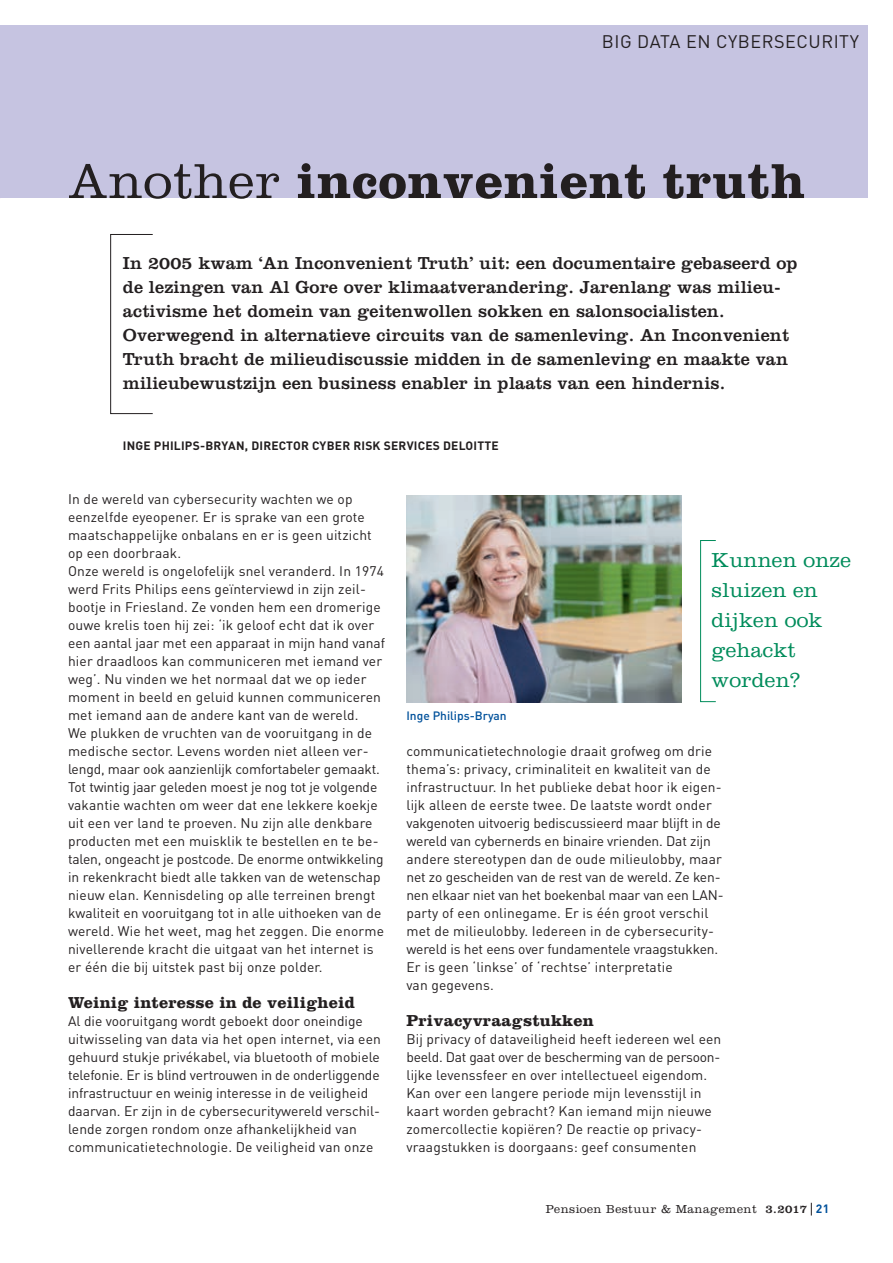
<style>
.page{position:relative;width:893px;height:1263px;background:#fff}
.page>*{position:absolute;margin:0;border:0;box-sizing:border-box;transform-origin:0 0}
.t1{font:700 51px "Clarendon";letter-spacing:.02em;color:#231f20}
.t2{font:300 21px/30px "Clarendon";letter-spacing:.01em;color:#008c5b}
.t3{font:18px/24px "Clarendon";letter-spacing:.01em;color:#231f20}
.t4{font:18px "DIN";letter-spacing:.03em;color:#231f20}
.t5{font:700 16.5px "Clarendon";letter-spacing:.01em;color:#231f20}
.t6{font:13.8px/18px "DIN";letter-spacing:.01em;color:#231f20}
.t7{font:700 12px "DIN";letter-spacing:.02em;color:#231f20}
.t8{font:300 12px "Clarendon";letter-spacing:.04em;color:#231f20}
.t9{font:500 12px "DIN";color:#01519b}
.s1{font-weight:300}
.s2{font-weight:400}
.s3{font-family:"DIN";font-weight:700;color:#01519b}
</style>
<div class="page">
<svg style="left:811px;top:1203px;width:1px;height:12px"></svg>
<div style="left:0;top:26px;width:867px;height:172px;background:#c6c4e1"></div>
<div style="left:700px;top:540px;width:16px;height:162px;border:1px solid #008c5b"></div>
<div style="left:110px;top:234px;width:43px;height:180px;border:1px solid #231f20"></div>
<img style="left:406px;top:495px;width:275px;height:207px">
<h3 class="t4" style="left:602px;top:31px;width:259px">BIG Data en cyb ersecurity</h3>
<h1 class="t1" style="left:68px;top:150px;width:738px"><span class="s1">Another</span> inconvenient truth</h1>
<p class="t3" style="left:123px;top:250px;width:676px">In 2005 kwam ‘An Inconvenient Truth’ uit: een documentaire gebaseerd op de lezingen van Al Gore over klimaatverandering. Jarenlang was milieu&shy;activisme het domein van geitenwollen sokken en salonsocialisten.<br>Overwegend in alternatieve circuits van de samenleving. An Inconvenient Truth bracht de milieudiscussie midden in de samenleving en maakte van milieubewustzijn een business enabler in plaats van een hindernis.</p>
<p class="t7" style="left:123px;top:438px;width:377px">INGE PHI LIPS-BRYAN, DI RECTOR CYBER RISK SERVICES DELOITTE</p>
<p class="t6" style="left:68px;top:490px;width:319px">In de wereld van cybersecurity wachten we op eenzelfde eyeopener. Er is sprake van een grote maatschappelijke onbalans en er is geen uitzicht op een doorbraak.<br>Onze wereld is ongelofelijk snel veranderd. In 1974 werd Frits Philips eens geïnterviewd in zijn zeil&shy;bootje in Friesland. Ze vonden hem een dromerige ouwe krelis toen hij zei: ‘ik geloof echt dat ik over een aantal jaar met een apparaat in mijn hand vanaf hier draadloos kan communiceren met iemand ver weg’. N u vinden we het normaal dat we op ieder moment in beeld en geluid kunnen communiceren met iemand aan de andere kant van de wereld.<br>We plukken de vruchten van de vooruitgang in de medische sector. Levens worden niet alleen ver&shy;lengd, maar ook aanzienlijk comfortabeler gemaakt.<br>Tot twintig jaar geleden moest je nog tot je volgende vakantie wachten om weer dat ene lekkere koekje uit een ver land te proeven. N u zijn alle denkbare producten met een muisklik te bestellen en te be&shy;talen, ongeacht je postcode. De enorme ontwikkeling in rekenkracht biedt alle takken van de wetenschap nieuw elan. Kennisdeling op alle terreinen brengt kwaliteit en vooruitgang tot in alle uithoeken van de wereld. Wie het weet, mag het zeggen. Die enorme nivellerende kracht die uitgaat van het internet is er één die bij uitstek past bij onze polder.</p>
<p class="t5" style="left:68px;top:992px;width:288px">Weinig interesse in de veiligheid</p>
<p class="t6" style="left:68px;top:1012px;width:314px">Al die vooruitgang wordt geboekt door oneindige uitwisseling van data via het open internet, via een gehuurd stukje privékabel, via bluetooth of mobiele telefonie. Er is blind vertrouwen in de onderliggende infrastructuur en weinig interesse in de veiligheid daarvan. Er zijn in de cybersecuritywereld verschil&shy;lende zorgen rondom onze afhankelijkheid van communicatietechnologie. De veiligheid van onze</p>
<p class="t9" style="left:406px;top:708px;width:102px">Inge Philips-Bryan</p>
<h2 class="t2" style="left:712px;top:545px;width:141px">Kunnen onze sluizen en dijken ook gehackt worden?</h2>
<p class="t6" style="left:406px;top:742px;width:319px">communicatietechnologie draait grofweg om drie thema’s: privacy, criminaliteit en kwaliteit van de infrastructuur. In het publieke debat hoor ik eigen&shy;lijk alleen de eerste twee. De laatste wordt onder vakgenoten uitvoerig bediscussieerd maar blijft in de wereld van cybernerds en binaire vrienden. Dat zijn andere stereotypen dan de oude milieulobby, maar net zo gescheiden van de rest van de wereld. Ze ken&shy;nen elkaar niet van het boekenbal maar van een LAN - party of een onlinegame. Er is één groot verschil met de milieulobby. Iedereen in de cybersecurity&shy;wereld is het eens over fundamentele vraagstukken.<br>Er is geen ‘linkse’ of ‘rechtse’ interpretatie<br>van gegevens.</p>
<p class="t5" style="left:406px;top:1010px;width:189px">Privacyvraagstukken</p>
<p class="t6" style="left:406px;top:1030px;width:316px">Bij privacy of dataveiligheid heeft iedereen wel een beeld. Dat gaat over de bescherming van de persoon&shy;lijke levenssfeer en over intellectueel eigendom.<br>Kan over een langere periode mijn levensstijl in kaart worden gebracht? Kan iemand mijn nieuwe zomercollectie kopiëren? De reactie op privacy&shy;vraagstukken is doorgaans: geef consumenten</p>
<p class="t8" style="left:546px;top:1201px;width:285px">Pensioen Bestuur &amp; Management <span class="s2">3.2017</span> <span class="s3">21</span></p>
</div>
